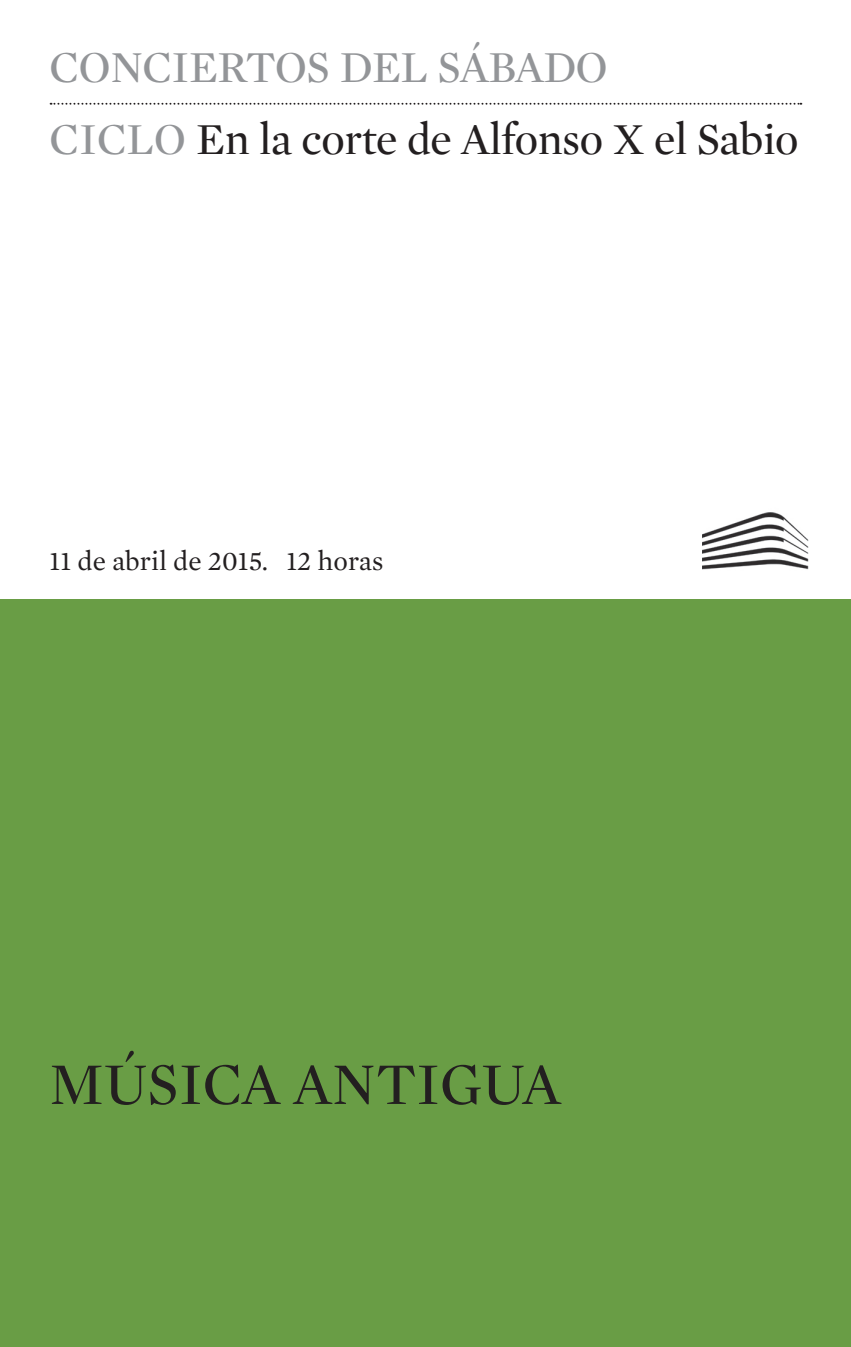
<style>
.page{position:relative;width:851px;height:1347px;background:#fff}
.page>*{position:absolute;margin:0;border:0;box-sizing:border-box;transform-origin:0 0}
.t1{font:60px "Mercury Display";color:#231f20}
._2_Programa_standard{font:45px "Mercury Display";letter-spacing:-.01em;color:#231f20}
._1_Portada_Concierto{font:45px "Mercury Display";letter-spacing:-.01em;color:#939598}
._1_Portada_fecha{font:27.5px "Mercury Text G1";color:#231f20}
.s1{color:#939598}
</style>
<div class="page">
<div style="left:0;top:599px;width:850px;height:747px;background:#699d45"></div>
<svg style="left:51px;top:103px;width:750px;height:2px"></svg>
<img style="left:702px;top:512px;width:106px;height:58px">
<p class="_1_Portada_Concierto" style="left:50px;top:36px;width:559px">CONCIERTOS DEL SÁBADO</p>
<p class="_2_Programa_standard" style="left:50px;top:108px;width:750px"><span class="s1">CICLO</span> En la corte de Alfonso X el Sabio</p>
<p class="_1_Portada_fecha" style="left:50px;top:541px;width:335px">11 de abril de 2015. 12 horas</p>
<p class="t1" style="left:49px;top:1042px;width:513px">MÚSICA ANTIGUA</p>
</div>
